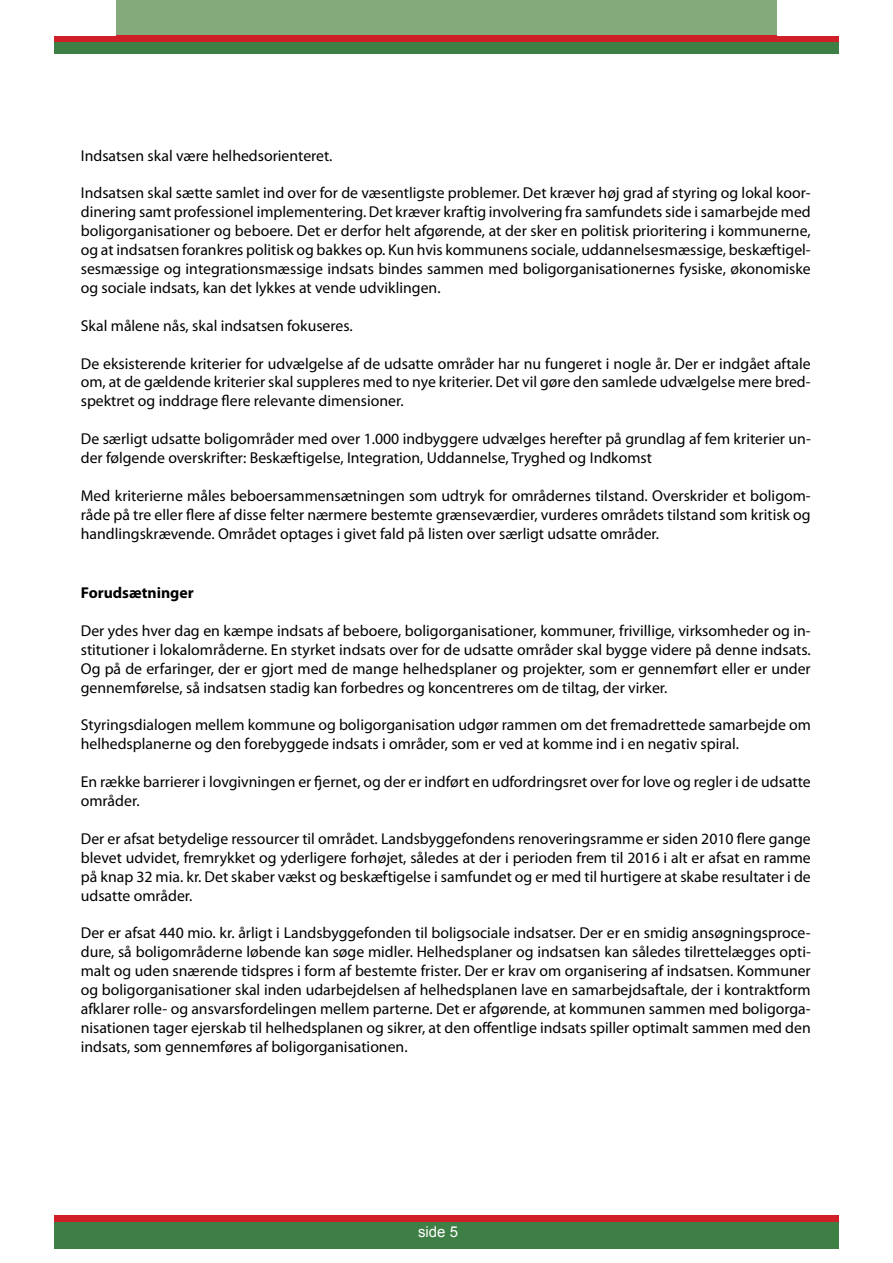
<style>
.page{position:relative;width:893px;height:1263px;background:#fff}
.page>*{position:absolute;margin:0;border:0;box-sizing:border-box;transform-origin:0 0}
.t1{font:15.75px/18.9px "Myriad Pro";color:#000;text-align:justify}
.t2{font:700 15.75px "Myriad Pro";color:#000}
.t3{font:15px "Arial";color:#fff}
</style>
<div class="page">
<div style="left:54px;top:0;width:785px;height:36px;background:#84a97a"></div>
<div style="left:54px;top:40px;width:785px;height:14px;background:#3e7f45"></div>
<div style="left:54px;top:36px;width:785px;height:6px;background:#cf2027"></div>
<div style="left:778px;top:0;width:115px;height:36px;background:#fff"></div>
<div style="left:0;top:0;width:116px;height:36px;background:#fff"></div>
<div style="left:54px;top:1221px;width:785px;height:27px;background:#3e7f45"></div>
<div style="left:54px;top:1215px;width:785px;height:6px;background:#cf2027"></div>
<p class="t1" style="left:81px;top:146px;width:253px">Indsatsen skal være helhedsorienteret.</p>
<p class="t1" style="left:81px;top:183px;width:731px">Indsatsen skal sætte samlet ind over for de væsentligste problemer. Det kræver høj grad af styring og lokal koor&shy;dinering samt professionel implementering. Det kræver kraftig involvering fra samfundets side i samarbejde med boligorganisationer og beboere. Det er derfor helt afgørende, at der sker en politisk prioritering i kommunerne, og at indsatsen forankres politisk og bakkes op. Kun hvis kommunens sociale, uddannelsesmæssige, beskæftigel&shy;sesmæssige og integrationsmæssige indsats bindes sammen med boligorganisationernes fysiske, økonomiske og sociale indsats, kan det lykkes at vende udviklingen.</p>
<p class="t1" style="left:81px;top:316px;width:273px">Skal målene nås, skal indsatsen fokuseres.</p>
<p class="t1" style="left:81px;top:354px;width:731px">De eksisterende kriterier for udvælgelse af de udsatte områder har nu fungeret i nogle år. Der er indgået aftale om, at de gældende kriterier skal suppleres med to nye kriterier. Det vil gøre den samlede udvælgelse mere bred&shy;spektret og inddrage flere relevante dimensioner.</p>
<p class="t1" style="left:81px;top:429px;width:731px">De særligt udsatte boligområder med over 1.000 indbyggere udvælges herefter på grundlag af fem kriterier un&shy;der følgende overskrifter: Beskæftigelse, Integration, Uddannelse, Tryghed og Indkomst</p>
<p class="t1" style="left:81px;top:486px;width:731px">Med kriterierne måles beboersammensætningen som udtryk for områdernes tilstand. Overskrider et boligom&shy;råde på tre eller flere af disse felter nærmere bestemte grænseværdier, vurderes områdets tilstand som kritisk og handlingskrævende. Området optages i givet fald på listen over særligt udsatte områder.</p>
<p class="t2" style="left:81px;top:582px;width:115px">Forudsætninger</p>
<p class="t1" style="left:81px;top:621px;width:731px">Der ydes hver dag en kæmpe indsats af beboere, boligorganisationer, kommuner, frivillige, virksomheder og in&shy;stitutioner i lokalområderne. En styrket indsats over for de udsatte områder skal bygge videre på denne indsats.<br>Og på de erfaringer, der er gjort med de mange helhedsplaner og projekter, som er gennemført eller er under gennemførelse, så indsatsen stadig kan forbedres og koncentreres om de tiltag, der virker.</p>
<p class="t1" style="left:81px;top:715px;width:731px">Styringsdialogen mellem kommune og boligorganisation udgør rammen om det fremadrettede samarbejde om helhedsplanerne og den forebyggede indsats i områder, som er ved at komme ind i en negativ spiral.</p>
<p class="t1" style="left:81px;top:772px;width:731px">En række barrierer i lovgivningen er fjernet, og der er indført en udfordringsret over for love og regler i de udsatte områder.</p>
<p class="t1" style="left:81px;top:829px;width:731px">Der er afsat betydelige ressourcer til området. Landsbyggefondens renoveringsramme er siden 2010 flere gange blevet udvidet, fremrykket og yderligere forhøjet, således at der i perioden frem til 2016 i alt er afsat en ramme på knap 32 mia. kr. Det skaber vækst og beskæftigelse i samfundet og er med til hurtigere at skabe resultater i de udsatte områder.</p>
<p class="t1" style="left:81px;top:923px;width:731px">Der er afsat 440 mio. kr. årligt i Landsbyggefonden til boligsociale indsatser. Der er en smidig ansøgningsproce&shy;dure, så boligområderne løbende kan søge midler. Helhedsplaner og indsatsen kan således tilrettelægges opti&shy;malt og uden snærende tidspres i form af bestemte frister. Der er krav om organisering af indsatsen. Kommuner og boligorganisationer skal inden udarbejdelsen af helhedsplanen lave en samarbejdsaftale, der i kontraktform afklarer rolle- og ansvarsfordelingen mellem parterne. Det er afgørende, at kommunen sammen med boligorga&shy;nisationen tager ejerskab til helhedsplanen og sikrer, at den offentlige indsats spiller optimalt sammen med den indsats, som gennemføres af boligorganisationen.</p>
<p class="t3" style="left:418px;top:1222px;width:42px">side 5</p>
</div>
